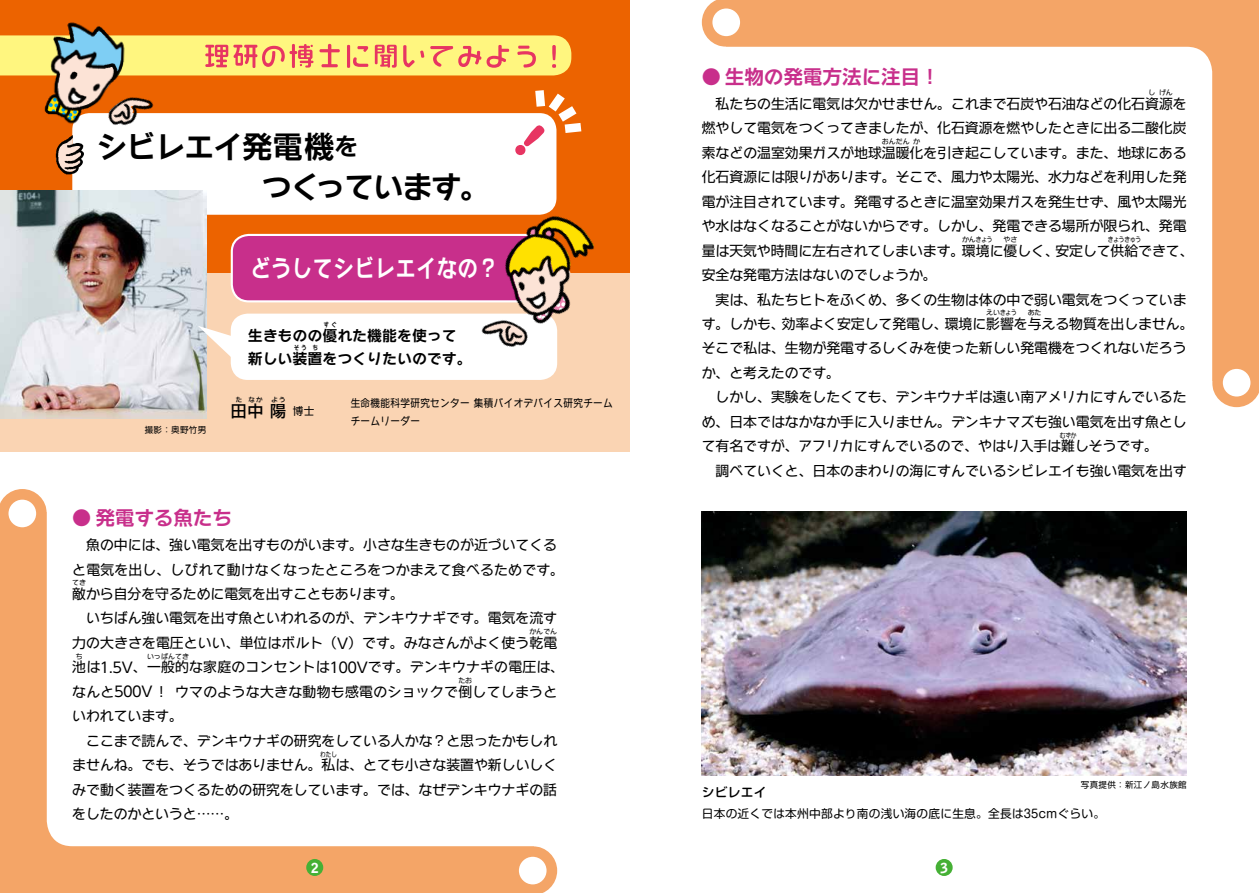
<style>
.page{position:relative;width:1259px;height:893px;background:#fff}
.page>*{position:absolute;margin:0;border:0;box-sizing:border-box;transform-origin:0 0}
.t1{font:700 29.7px/40.3px "Wanpaku GN Std De";letter-spacing:-.025em;color:#000}
.t2{font:700 23.4px "Wanpaku GN Std De";letter-spacing:.04em;color:#fff;scale:.85 1}
.t3{font:700 19.2px "Shin Go Pro De";letter-spacing:.02em;color:#c82f8b}
.t4{font:700 19.2px "Wanpaku GN Std De";color:#c82f8b}
.t5{font:500 15.9px "Shin Go Pro";color:#000}
.t6{font:700 14.4px "Wanpaku GN Std De";letter-spacing:.04em;color:#000}
.t7{font:13.8px/24.5px "Wanpaku GN Std";color:#000}
.t8{font:13.8px "Wanpaku GN Std";letter-spacing:.02em;color:#000}
.t9{font:13.8px "Wanpaku GN Std";letter-spacing:.025em;color:#000}
.t10{font:900 13.8px "Bell Gothic Std";color:#fff}
.t11{font:500 12.75px "Soft Go Std";letter-spacing:.02em;color:#000}
.t12{font:11.7px "Soft Go Std";letter-spacing:.02em;color:#000}
.t13{font:10.65px/18px "Wanpaku GN Std";letter-spacing:.04em;color:#000;scale:.9 1}
.t14{font:10.65px "Shin Go Pro";color:#000}
.t15{font:8.55px "Shin Go Pro";letter-spacing:.04em;color:#000}
.t16{font:6.9px "Wanpaku GN Std";color:#000}
.t17{font:6.9px "Wanpaku GN Std";color:#000;scale:.8 1}
.t18{font:500 6.45px "Wanpaku GN Std";color:#000}
.t19{font:700 6.45px "Wanpaku GN Std De";color:#000;scale:.8 1}
.s1{font-family:"Shin Go Pro De"}
.s2{font-size:23.4px}
.s3{font-family:"Wanpaku GN Std"}
.s4{font-family:"Shin Go Pro"}
.s5{font-family:"MO Clear Tone SG";font-size:14.55px}
.s6{font-family:"Wanpaku GN Std De"}
.s7{font-family:"Shin M Go Pr 6"}
</style>
<div class="page">
<div style="left:726px;top:0;width:533px;height:381px;background:#f4a567"></div>
<svg style="left:702px;top:0;width:49px;height:47px"></svg>
<svg style="left:1212px;top:358px;width:47px;height:49px"></svg>
<div style="left:0;top:513px;width:533px;height:380px;background:#f4a567"></div>
<svg style="left:0;top:489px;width:47px;height:49px"></svg>
<svg style="left:508px;top:846px;width:49px;height:47px"></svg>
<div style="left:47px;top:47px;width:582px;height:799px;background:#fff;border-radius:26px"></div>
<div style="left:629px;top:47px;width:583px;height:799px;background:#fff;border-radius:26px"></div>
<div style="left:0;top:0;width:629px;height:452px;background:#ec6300"></div>
<div style="left:9px;top:500px;width:27px;height:27px;background:#fff;border-radius:50%"></div>
<div style="left:519px;top:857px;width:27px;height:27px;background:#fff;border-radius:50%"></div>
<div style="left:0;top:274px;width:629px;height:178px;background:#fad4b3"></div>
<div style="left:1222px;top:369px;width:28px;height:27px;background:#fff;border-radius:50%"></div>
<div style="left:712px;top:9px;width:28px;height:27px;background:#fff;border-radius:50%"></div>
<div style="left:306px;top:859px;width:17px;height:17px;background:#45b035;border-radius:50%"></div>
<div style="left:935px;top:859px;width:17px;height:17px;background:#45b035;border-radius:50%"></div>
<div style="left:232px;top:235px;width:323px;height:66px;background:#c82f8b;border-radius:17px"></div>
<div style="left:231px;top:234px;width:325px;height:68px;border:2px solid #fff;border-radius:17px"></div>
<div style="left:231px;top:314px;width:326px;height:66px;background:#fff;border-radius:17px"></div>
<div style="left:72px;top:113px;width:484px;height:102px;background:#fff;border-radius:17px"></div>
<img style="left:0;top:190px;width:207px;height:228px">
<img style="left:702px;top:512px;width:484px;height:264px">
<svg style="left:198px;top:326px;width:34px;height:35px"></svg>
<img style="left:468px;top:188px;width:159px;height:162px">
<img style="left:62px;top:172px;width:15px;height:5px">
<svg style="left:0;top:26px;width:582px;height:146px"></svg>
<img style="left:92px;top:77px;width:69px;height:67px">
<h1 class="t1" style="left:97px;top:123px;width:394px">シビレエイ<span class="s1">発電機</span><span class="s2">を<br></span><span class="s1">　　　　　</span>つくっています。</h1>
<h2 class="t2" style="left:251px;top:250px;width:292px">どうしてシビレエイなの？</h2>
<p class="t15" style="left:145px;top:422px;width:63px">撮影<span class="s3">：</span>奥野竹男</p>
<p class="t19" style="left:324px;top:319px;width:17px">すぐ</p>
<p class="t6" style="left:248px;top:348px;width:225px"><span class="s1">新</span>しい<span class="s1">装置</span>をつくりたいのです。</p>
<p class="t6" style="left:248px;top:324px;width:210px"><span class="s1">生</span>きものの<span class="s1">優</span>れた<span class="s1">機能</span>を<span class="s1">使</span>って</p>
<p class="t19" style="left:294px;top:343px;width:17px">そう</p>
<p class="t19" style="left:313px;top:343px;width:8px">ち</p>
<p class="t18" style="left:236px;top:394px;width:8px">た</p>
<p class="t18" style="left:249px;top:394px;width:16px">なか</p>
<p class="t18" style="left:271px;top:394px;width:16px">よう</p>
<p class="t5" style="left:231px;top:398px;width:57px">田中陽</p>
<p class="t14" style="left:293px;top:402px;width:23px">博士</p>
<p class="t13" style="left:351px;top:392px;width:293px"><span class="s4">生命機能科学研究</span>センター<span class="s4">集積</span>バイオデバイス<span class="s4">研究</span>チームチームリーダー</p>
<h3 class="t4" style="left:72px;top:503px;width:161px">● <span class="s1">発電</span>する<span class="s1">魚</span>たち</h3>
<p class="t7" style="left:72px;top:531px;width:493px"><span class="s4">　魚</span>の<span class="s4">中</span>には、<span class="s4">強</span>い<span class="s4">電気</span>を<span class="s4">出</span>すものがいます。<span class="s4">小</span>さな<span class="s4">生</span>きものが<span class="s4">近</span>づいてくると<span class="s4">電気</span>を<span class="s4">出</span>し、しびれて<span class="s4">動</span>けなくなったところをつかまえて<span class="s4">食</span>べるためです。<span class="s4">敵</span>から<span class="s4">自分</span>を<span class="s4">守</span>るために<span class="s4">電気</span>を<span class="s4">出</span>すこともあります。</p>
<p class="t16" style="left:72px;top:578px;width:15px">てき</p>
<p class="t7" style="left:72px;top:604px;width:486px;text-align:right">いちばん<span class="s4">強</span>い<span class="s4">電気</span>を<span class="s4">出</span>す<span class="s4">魚</span>といわれるのが、デンキウナギです。<span class="s4">電気</span>を<span class="s4">流</span>す<span class="s4">力</span>の<span class="s4">大</span>きさを<span class="s4">電圧</span>といい、<span class="s4">単位</span>はボルト（<span class="s5">V</span>）です。みなさんがよく<span class="s4">使</span>う<span class="s4">乾電</span></p>
<p class="t16" style="left:529px;top:626px;width:29px">かんでん</p>
<p class="t8" style="left:72px;top:657px;width:493px"><span class="s4">池</span>は<span class="s5">1.5V</span>、<span class="s4">一般的</span>な<span class="s4">家庭</span>のコンセントは<span class="s5">100V</span>です。デンキウナギの<span class="s4">電圧</span>は、</p>
<p class="t16" style="left:76px;top:651px;width:8px">ち</p>
<p class="t16" style="left:147px;top:651px;width:43px">いっぱんてき</p>
<p class="t9" style="left:72px;top:681px;width:486px">なんと<span class="s5">500V</span>！ウマのような<span class="s4">大</span>きな<span class="s4">動物</span>も<span class="s4">感電</span>のショックで<span class="s4">倒</span>してしまうと</p>
<p class="t16" style="left:458px;top:675px;width:15px">たお</p>
<p class="t7" style="left:72px;top:702px;width:112px">いわれています。</p>
<p class="t7" style="left:86px;top:727px;width:472px">ここまで<span class="s4">読</span>んで、デンキウナギの<span class="s4">研究</span>をしている<span class="s4">人</span>かな？と<span class="s4">思</span>ったかもしれ</p>
<p class="t7" style="left:72px;top:751px;width:486px">ませんね。でも、そうではありません。<span class="s4">私</span>は、とても<span class="s4">小</span>さな<span class="s4">装置</span>や<span class="s4">新</span>しいしく</p>
<p class="t17" style="left:320px;top:749px;width:22px">わたし</p>
<p class="t7" style="left:72px;top:776px;width:486px">みで<span class="s4">動</span>く<span class="s4">装置</span>をつくるための<span class="s4">研究</span>をしています。では、なぜデンキウナギの<span class="s4">話</span>をしたのかというと……。</p>
<h3 class="t3" style="left:702px;top:61px;width:239px"><span class="s6">●</span> 生物<span class="s6">の</span>発電方法<span class="s6">に</span>注目<span class="s6">！</span></h3>
<p class="t7" style="left:702px;top:90px;width:486px"><span class="s4">　私</span>たちの<span class="s4">生活</span>に<span class="s4">電気</span>は<span class="s4">欠</span>かせません。これまで<span class="s4">石炭</span>や<span class="s4">石油</span>などの<span class="s4">化石資源</span>を</p>
<p class="t16" style="left:1148px;top:87px;width:8px">し</p>
<p class="t16" style="left:1159px;top:87px;width:15px">げん</p>
<p class="t7" style="left:702px;top:114px;width:486px"><span class="s4">燃</span>やして<span class="s4">電気</span>をつくってきましたが、<span class="s4">化石資源</span>を<span class="s4">燃</span>やしたときに<span class="s4">出</span>る<span class="s4">二酸化炭素</span>などの<span class="s4">温室効果</span>ガスが<span class="s4">地球温暖化</span>を<span class="s4">引</span>き<span class="s4">起</span>こしています。また、<span class="s4">地球</span>にある</p>
<p class="t16" style="left:882px;top:136px;width:29px">おんだん</p>
<p class="t16" style="left:913px;top:136px;width:8px">か</p>
<p class="t7" style="left:701px;top:163px;width:493px"><span class="s4">化石資源</span>には<span class="s4">限</span>りがあります。そこで、<span class="s4">風力</span>や<span class="s4">太陽光</span>、<span class="s4">水力</span>などを<span class="s4">利用</span>した<span class="s4">発電</span>が<span class="s4">注目</span>されています。<span class="s4">発電</span>するときに<span class="s4">温室効果</span>ガスを<span class="s4">発生</span>せず、<span class="s4">風</span>や<span class="s4">太陽光</span>や<span class="s4">水</span>はなくなることがないからです。しかし、<span class="s4">発電</span>できる<span class="s4">場所</span>が<span class="s4">限</span>られ、<span class="s4">発電量</span>は<span class="s4">天気</span>や<span class="s4">時間</span>に<span class="s4">左右</span>されてしまいます。<span class="s4">環境</span>に<span class="s4">優</span>しく、<span class="s4">安定</span>して<span class="s4">供給</span>できて、</p>
<p class="t16" style="left:962px;top:234px;width:32px">かんきょう</p>
<p class="t16" style="left:1003px;top:234px;width:15px">やさ</p>
<p class="t17" style="left:1108px;top:234px;width:43px">きょうきゅう</p>
<p class="t7" style="left:702px;top:261px;width:493px"><span class="s4">安全</span>な<span class="s4">発電方法</span>はないのでしょうか。<br><span class="s4">　実</span>は、<span class="s4">私</span>たちヒトをふくめ、<span class="s4">多</span>くの<span class="s4">生物</span>は<span class="s4">体</span>の<span class="s4">中</span>で<span class="s4">弱</span>い<span class="s4">電気</span>をつくっています。しかも、<span class="s4">効率</span>よく<span class="s4">安定</span>して<span class="s4">発電</span>し、<span class="s4">環境</span>に<span class="s4">影響</span>を<span class="s4">与</span>える<span class="s4">物質</span>を<span class="s4">出</span>しません。</p>
<p class="t16" style="left:986px;top:308px;width:32px">えいきょう</p>
<p class="t16" style="left:1027px;top:308px;width:15px">あた</p>
<p class="t7" style="left:702px;top:334px;width:486px">そこで<span class="s4">私</span>は、<span class="s4">生物</span>が<span class="s4">発電</span>するしくみを<span class="s4">使</span>った<span class="s4">新</span>しい<span class="s4">発電機</span>をつくれないだろうか、と<span class="s4">考</span>えたのです。</p>
<p class="t7" style="left:702px;top:383px;width:486px;text-align:justify;text-indent:14px">しかし、<span class="s4">実験</span>をしたくても、デンキウナギは<span class="s4">遠</span>い<span class="s4">南</span>アメリカにすんでいるため、<span class="s4">日本</span>ではなかなか<span class="s4">手</span>に<span class="s4">入</span>りません。デンキナマズも<span class="s4">強</span>い<span class="s4">電気</span>を<span class="s4">出</span>す<span class="s4">魚</span>として<span class="s4">有名</span>ですが、アフリカにすんでいるので、やはり<span class="s4">入手</span>は<span class="s4">難</span>しそうです。</p>
<p class="t17" style="left:1059px;top:430px;width:22px">むずか</p>
<p class="t7" style="left:702px;top:457px;width:486px"><span class="s4">　調</span>べていくと、<span class="s4">日本</span>のまわりの<span class="s4">海</span>にすんでいるシビレエイも<span class="s4">強</span>い<span class="s4">電気</span>を<span class="s4">出</span>す</p>
<p class="t15" style="left:1081px;top:778px;width:107px">写真提供<span class="s3">：</span>新江<span class="s3">ノ</span>島水族館</p>
<p class="t11" style="left:702px;top:783px;width:66px">シビレエイ</p>
<p class="t12" style="left:702px;top:805px;width:405px">日本の近くでは本州中部より南の浅い海の底に生息。全長は<span class="s7">35cm</span>ぐらい。</p>
<p class="t10" style="left:311px;top:859px;width:9px">2</p>
<p class="t10" style="left:940px;top:859px;width:9px">3</p>
</div>
